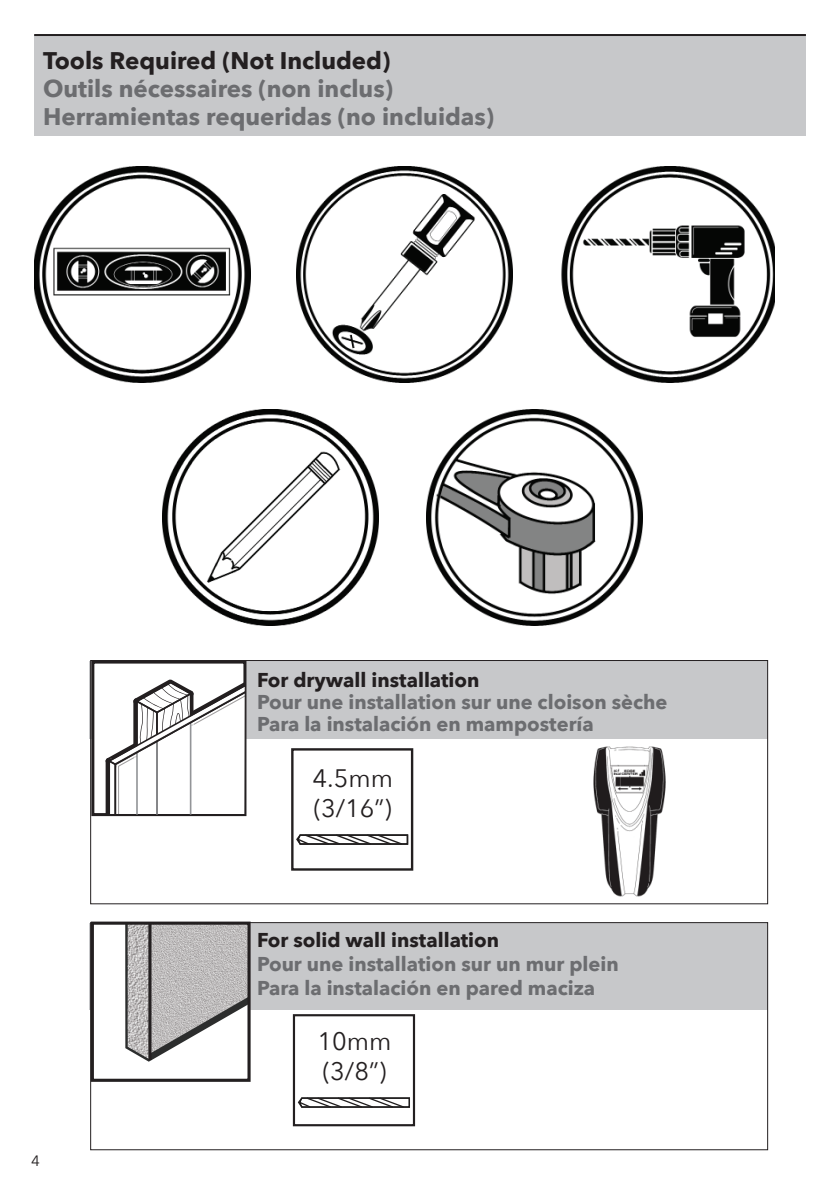
<style>
.page{position:relative;width:840px;height:1191px;background:#fff}
.page>*{position:absolute;margin:0;border:0;box-sizing:border-box;transform-origin:0 0}
.t1{font:25.2px/30.2px "Avenir Next";color:#231f20}
.t2{font:700 24px/28px "Avenir Next";color:#6c6d70}
.t3{font:700 24px "Avenir Next";color:#231f20}
.t4{font:700 20px/24px "Avenir Next";color:#6c6d70}
.t5{font:700 20px "Avenir Next";color:#231f20}
.t6{font:15px "Avenir Next";color:#231f20}
</style>
<div class="page">
<div style="left:90px;top:923px;width:677px;height:87px;background:#c7c8ca"></div>
<div style="left:90px;top:922px;width:677px;height:228px;border:1px solid #231f20"></div>
<div style="left:90px;top:661px;width:677px;height:78px;background:#c7c8ca"></div>
<img style="left:34px;top:166px;width:216px;height:216px">
<img style="left:296px;top:166px;width:216px;height:216px">
<img style="left:561px;top:166px;width:213px;height:216px">
<img style="left:162px;top:409px;width:216px;height:216px">
<img style="left:426px;top:409px;width:216px;height:216px">
<div style="left:93px;top:662px;width:152px;height:152px;background:#fff"></div>
<div style="left:91px;top:660px;width:155px;height:156px;border:3px solid #231f20"></div>
<svg style="left:106px;top:679px;width:140px;height:136px"></svg>
<div style="left:291px;top:748px;width:122px;height:122px;border:2px solid #231f20"></div>
<svg style="left:296px;top:834px;width:112px;height:11px"></svg>
<div style="left:293px;top:1014px;width:122px;height:112px;border:2px solid #231f20"></div>
<svg style="left:297px;top:1097px;width:113px;height:11px"></svg>
<div style="left:92px;top:923px;width:157px;height:157px;background:#fff"></div>
<svg style="left:125px;top:925px;width:121px;height:136px"></svg>
<hr style="left:148px;top:923px;width:3px;height:137px;background:#231f20">
<div style="left:91px;top:921px;width:159px;height:160px;border:3px solid #231f20"></div>
<div style="left:34px;top:35px;width:771px;height:101px;background:#c7c8ca"></div>
<hr style="left:34px;top:34px;width:771px;height:2px;background:#231f20">
<img style="left:593px;top:746px;width:73px;height:151px">
<p class="t3" style="left:43px;top:40px;width:348px">Tools Required (Not Included)</p>
<p class="t2" style="left:43px;top:74px;width:452px">Outils nécessaires (non inclus)<br>Herramientas requeridas (no incluidas)</p>
<p class="t5" style="left:257px;top:663px;width:223px">For drywall installation</p>
<p class="t4" style="left:257px;top:691px;width:411px;line-height:22px">Pour une installation sur une cloison sèche<br>Para la instalación en mampostería</p>
<p class="t1" style="left:312px;top:762px;width:82px">4.5mm (3/16”)</p>
<p class="t5" style="left:257px;top:923px;width:243px">For solid wall installation</p>
<p class="t4" style="left:257px;top:952px;width:363px">Pour une installation sur un mur plein<br>Para la instalación en pared maciza</p>
<p class="t6" style="left:31px;top:1148px;width:10px">4</p>
<p class="t1" style="left:317px;top:1025px;width:75px">10mm (3/8”)</p>
</div>
